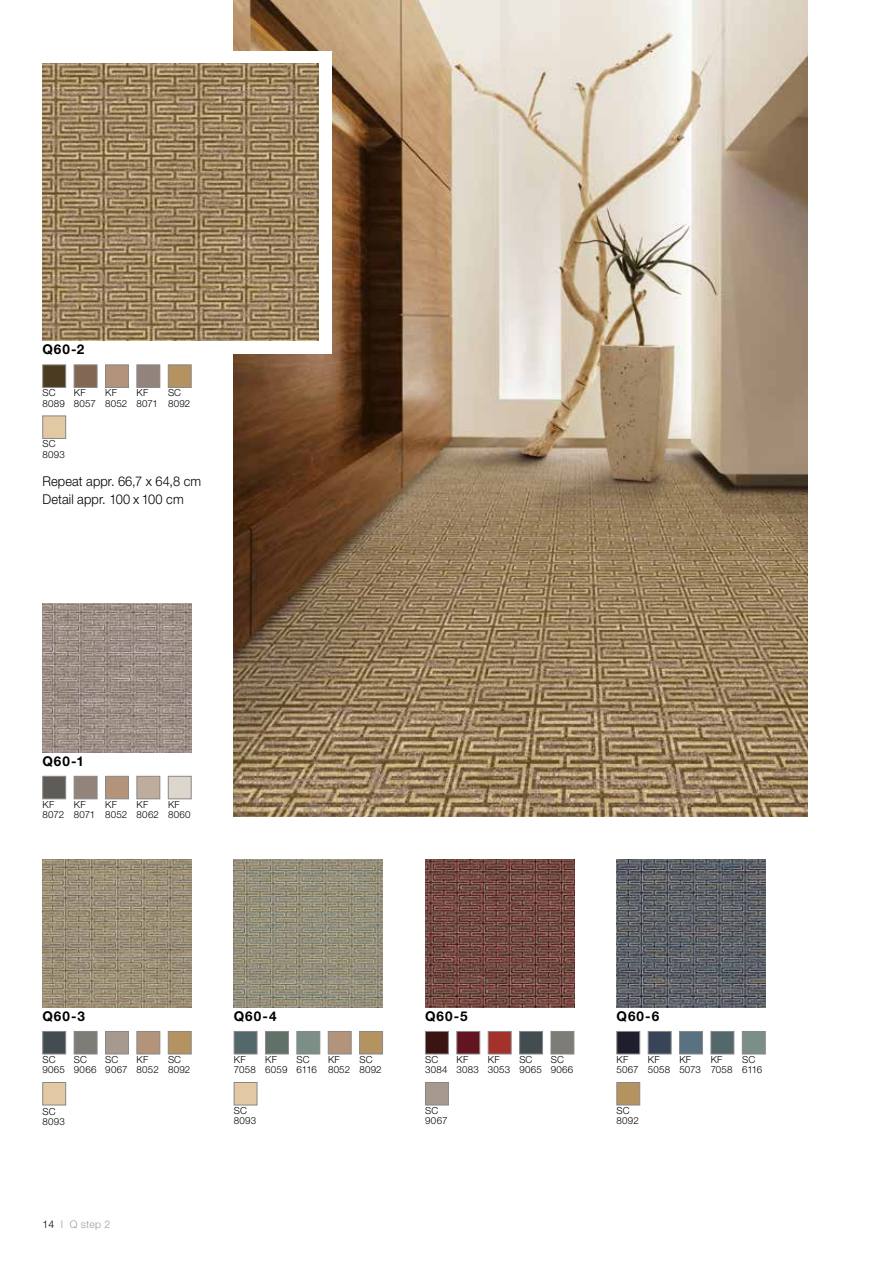
<style>
.page{position:relative;width:893px;height:1263px;background:#fff}
.page>*{position:absolute;margin:0;border:0;box-sizing:border-box;transform-origin:0 0}
.t1{font:300 13.5px/18px "Helvetica Neue LT Pro";letter-spacing:.01em;color:#000;scale:.95 1}
.t2{font:700 13.5px "Helvetica Neue LT Pro";letter-spacing:.07em;color:#000}
.t3{font:300 10.5px "Helvetica Neue LT Pro";letter-spacing:.02em;color:#9d9d9c}
.t4{font:300 9.75px/10.5px "Helvetica Neue LT Pro";letter-spacing:.025em;color:#000}
.s1{color:#000}
</style>
<div class="page">
<img style="left:234px;top:0;width:574px;height:816px">
<img style="left:43px;top:859px;width:148px;height:149px">
<div style="left:43px;top:1031px;width:23px;height:23px;background:#434d51;border:1px solid #878787"></div>
<div style="left:74px;top:1031px;width:23px;height:23px;background:#7d7c77;border:1px solid #878787"></div>
<div style="left:105px;top:1031px;width:24px;height:23px;background:#a69a8f;border:1px solid #878787"></div>
<div style="left:137px;top:1031px;width:23px;height:23px;background:#b3947b;border:1px solid #878787"></div>
<div style="left:168px;top:1031px;width:23px;height:23px;background:#b49361;border:1px solid #878787"></div>
<img style="left:234px;top:859px;width:149px;height:149px">
<div style="left:234px;top:1031px;width:23px;height:23px;background:#53686b;border:1px solid #878787"></div>
<div style="left:265px;top:1031px;width:24px;height:23px;background:#617167;border:1px solid #878787"></div>
<div style="left:297px;top:1031px;width:23px;height:23px;background:#7c8f87;border:1px solid #878787"></div>
<div style="left:328px;top:1031px;width:23px;height:23px;background:#b3947b;border:1px solid #878787"></div>
<div style="left:359px;top:1031px;width:24px;height:23px;background:#b49361;border:1px solid #878787"></div>
<img style="left:425px;top:859px;width:149px;height:149px">
<div style="left:425px;top:1031px;width:24px;height:23px;background:#3a1410;border:1px solid #878787"></div>
<div style="left:457px;top:1031px;width:23px;height:23px;background:#621420;border:1px solid #878787"></div>
<div style="left:488px;top:1031px;width:23px;height:23px;background:#a4312a;border:1px solid #878787"></div>
<div style="left:519px;top:1031px;width:24px;height:23px;background:#434d51;border:1px solid #878787"></div>
<div style="left:551px;top:1031px;width:23px;height:23px;background:#7d7c77;border:1px solid #878787"></div>
<img style="left:617px;top:859px;width:148px;height:149px">
<div style="left:617px;top:1031px;width:23px;height:23px;background:#1e1e2e;border:1px solid #878787"></div>
<div style="left:648px;top:1031px;width:23px;height:23px;background:#384558;border:1px solid #878787"></div>
<div style="left:679px;top:1031px;width:24px;height:23px;background:#597181;border:1px solid #878787"></div>
<div style="left:711px;top:1031px;width:23px;height:23px;background:#53686b;border:1px solid #878787"></div>
<div style="left:742px;top:1031px;width:23px;height:23px;background:#7c8f87;border:1px solid #878787"></div>
<img style="left:43px;top:604px;width:148px;height:149px">
<div style="left:43px;top:776px;width:23px;height:23px;background:#5f5c58;border:1px solid #878787"></div>
<div style="left:74px;top:776px;width:23px;height:23px;background:#92847a;border:1px solid #878787"></div>
<div style="left:105px;top:776px;width:24px;height:23px;background:#b3947b;border:1px solid #878787"></div>
<div style="left:137px;top:776px;width:23px;height:23px;background:#c0ac9c;border:1px solid #878787"></div>
<div style="left:168px;top:776px;width:23px;height:23px;background:#ddd6cd;border:1px solid #878787"></div>
<div style="left:30px;top:51px;width:302px;height:303px;background:#fff"></div>
<img style="left:43px;top:64px;width:276px;height:276px">
<div style="left:43px;top:365px;width:23px;height:23px;background:#4b3b20;border:1px solid #878787"></div>
<div style="left:74px;top:365px;width:23px;height:23px;background:#816754;border:1px solid #878787"></div>
<div style="left:105px;top:365px;width:24px;height:23px;background:#b3947b;border:1px solid #878787"></div>
<div style="left:137px;top:365px;width:23px;height:23px;background:#92847a;border:1px solid #878787"></div>
<div style="left:168px;top:365px;width:23px;height:23px;background:#b49361;border:1px solid #878787"></div>
<div style="left:43px;top:416px;width:23px;height:23px;background:#e3c9a3;border:1px solid #878787"></div>
<div style="left:43px;top:1082px;width:23px;height:23px;background:#e3c9a3;border:1px solid #878787"></div>
<div style="left:234px;top:1082px;width:23px;height:23px;background:#e3c9a3;border:1px solid #878787"></div>
<div style="left:425px;top:1082px;width:24px;height:23px;background:#a69a8f;border:1px solid #878787"></div>
<div style="left:617px;top:1082px;width:23px;height:23px;background:#b49361;border:1px solid #878787"></div>
<h1 class="t2" style="left:43px;top:341px;width:43px">Q60-2</h1>
<p class="t4" style="left:74px;top:387px;width:24px">KF<br>8057</p>
<p class="t4" style="left:105px;top:387px;width:24px">KF<br>8052</p>
<p class="t4" style="left:137px;top:387px;width:23px">KF<br>8071</p>
<p class="t4" style="left:168px;top:387px;width:24px">SC<br>8092</p>
<p class="t4" style="left:43px;top:387px;width:24px">SC<br>8089</p>
<p class="t4" style="left:43px;top:438px;width:24px">SC<br>8093</p>
<h1 class="t1" style="left:43px;top:472px;width:169px">Repeat appr. 66,7 x 64,8 cm<br>Detail appr. 100 x 100 cm</h1>
<h1 class="t2" style="left:43px;top:752px;width:43px">Q60-1</h1>
<p class="t4" style="left:74px;top:799px;width:23px">KF<br>8071</p>
<p class="t4" style="left:105px;top:799px;width:24px">KF<br>8052</p>
<p class="t4" style="left:137px;top:799px;width:24px">KF<br>8062</p>
<p class="t4" style="left:168px;top:799px;width:24px">KF<br>8060</p>
<p class="t4" style="left:43px;top:799px;width:23px">KF<br>8072</p>
<h1 class="t2" style="left:43px;top:1007px;width:44px">Q60-3</h1>
<p class="t4" style="left:74px;top:1054px;width:24px">SC<br>9066</p>
<p class="t4" style="left:105px;top:1054px;width:24px">SC<br>9067</p>
<p class="t4" style="left:137px;top:1054px;width:24px">KF<br>8052</p>
<p class="t4" style="left:168px;top:1054px;width:24px">SC<br>8092</p>
<p class="t4" style="left:43px;top:1054px;width:24px">SC<br>9065</p>
<h1 class="t2" style="left:234px;top:1007px;width:44px">Q60-4</h1>
<p class="t4" style="left:265px;top:1054px;width:24px">KF<br>6059</p>
<p class="t4" style="left:297px;top:1054px;width:22px">SC<br>6116</p>
<p class="t4" style="left:328px;top:1054px;width:24px">KF<br>8052</p>
<p class="t4" style="left:359px;top:1054px;width:24px">SC<br>8092</p>
<p class="t4" style="left:234px;top:1054px;width:23px">KF<br>7058</p>
<h1 class="t2" style="left:425px;top:1007px;width:44px">Q60-5</h1>
<p class="t4" style="left:457px;top:1054px;width:24px">KF<br>3083</p>
<p class="t4" style="left:488px;top:1054px;width:24px">KF<br>3053</p>
<p class="t4" style="left:519px;top:1054px;width:24px">SC<br>9065</p>
<p class="t4" style="left:551px;top:1054px;width:24px">SC<br>9066</p>
<p class="t4" style="left:425px;top:1054px;width:24px">SC<br>3084</p>
<h1 class="t2" style="left:617px;top:1007px;width:44px">Q60-6</h1>
<p class="t4" style="left:648px;top:1054px;width:24px">KF<br>5058</p>
<p class="t4" style="left:679px;top:1054px;width:23px">KF<br>5073</p>
<p class="t4" style="left:711px;top:1054px;width:23px">KF<br>7058</p>
<p class="t4" style="left:742px;top:1054px;width:22px">SC<br>6116</p>
<p class="t4" style="left:617px;top:1054px;width:24px">KF<br>5067</p>
<p class="t4" style="left:43px;top:1106px;width:24px">SC<br>8093</p>
<p class="t4" style="left:234px;top:1105px;width:24px">SC<br>8093</p>
<p class="t4" style="left:425px;top:1105px;width:24px">SC<br>9067</p>
<p class="t4" style="left:617px;top:1105px;width:24px">SC<br>8092</p>
<p class="t3" style="left:43px;top:1218px;width:69px"><span class="s1">14</span> I Q step 2</p>
</div>
